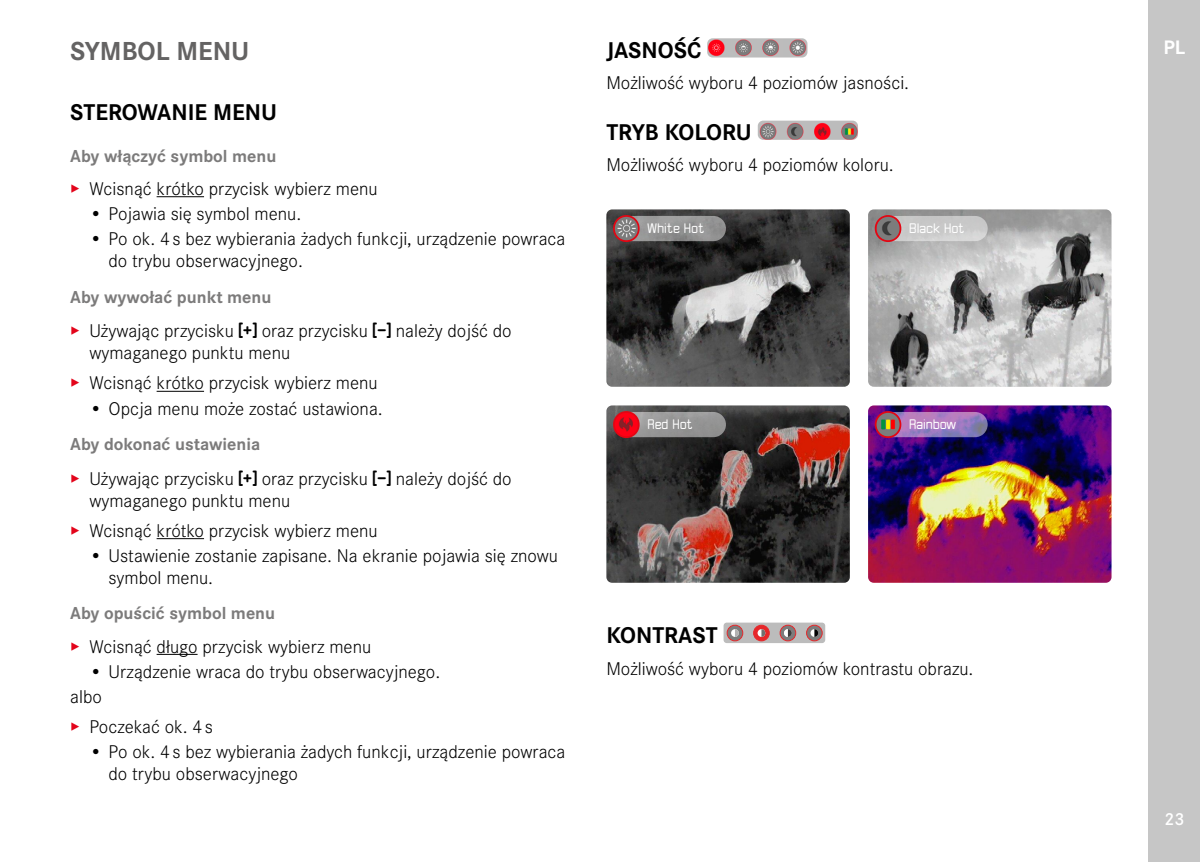
<style>
.page{position:relative;width:1200px;height:862px;background:#fff}
.page>*{position:absolute;margin:0;border:0;box-sizing:border-box;transform-origin:0 0}
.t1{font:700 27px "Corporate S";color:#646363}
.t2{font:700 23.62px "Corporate S";color:#000}
.t3{font:700 20.25px "Corporate S";color:#fff}
.t4{font:300 19.12px/22.1px "Corporate S";color:#000}
.t5{font:700 18px "Corporate S";color:#7c7b7b}
.t6{font:600 18px "Corporate S";color:#fff}
.t7{font:300 12.15px "LG1055";color:#fff}
.s1{color:#e3051b}
.s2{font-family:"LG1054";font-weight:400;font-size:16.88px}
</style>
<div class="page">
<div style="left:1148px;top:0;width:51px;height:861px;background:#c6c6c6"></div>
<hr style="left:156px;top:196px;width:48px;height:1px;background:#000">
<hr style="left:156px;top:390px;width:48px;height:1px;background:#000">
<hr style="left:156px;top:538px;width:48px;height:1px;background:#000">
<hr style="left:156px;top:653px;width:41px;height:1px;background:#000">
<img style="left:707px;top:38px;width:100px;height:19px">
<img style="left:757px;top:121px;width:100px;height:19px">
<img style="left:606px;top:209px;width:243px;height:177px">
<svg style="left:618px;top:216px;width:107px;height:25px;background:#959494"></svg>
<img style="left:613px;top:216px;width:25px;height:25px;border-radius:12px">
<div style="left:613px;top:215px;width:26px;height:27px;border:2px solid #e30613;border-radius:12px"></div>
<img style="left:868px;top:209px;width:243px;height:177px">
<svg style="left:880px;top:216px;width:107px;height:25px;background:#cbc9ca"></svg>
<img style="left:875px;top:216px;width:25px;height:25px;border-radius:12px">
<div style="left:874px;top:215px;width:27px;height:27px;border:2px solid #e30613;border-radius:12px"></div>
<img style="left:606px;top:405px;width:243px;height:177px">
<svg style="left:618px;top:412px;width:107px;height:25px;background:#979696"></svg>
<img style="left:613px;top:412px;width:25px;height:25px;border-radius:12px">
<div style="left:613px;top:411px;width:26px;height:27px;border:2px solid #e30613;border-radius:12px"></div>
<img style="left:868px;top:405px;width:243px;height:177px">
<svg style="left:880px;top:412px;width:107px;height:25px;background:#a27bbb"></svg>
<img style="left:875px;top:412px;width:25px;height:25px;border-radius:12px">
<div style="left:874px;top:411px;width:27px;height:27px;border:2px solid #e30613;border-radius:12px"></div>
<svg style="left:723px;top:622px;width:102px;height:20px;background:#b89b9b"></svg>
<h1 class="t1" style="left:70px;top:29px;width:181px">SYMBOL MENU</h1>
<p class="t2" style="left:70px;top:93px;width:208px">STEROWANIE MENU</p>
<p class="t5" style="left:70px;top:141px;width:207px">Aby włączyć symbol menu</p>
<p class="t4" style="left:70px;top:176px;width:309px"><span class="s1">▸</span> Wcisnąć krótko przycisk wybierz menu</p>
<p class="t4" style="left:89px;top:201px;width:213px">• Pojawia się symbol menu.</p>
<p class="t4" style="left:108px;top:227px;width:458px;text-indent:-19px">• Po ok. 4s bez wybierania żadych funkcji, urządzenie powraca do trybu obserwacyjnego.</p>
<p class="t5" style="left:70px;top:282px;width:203px">Aby wywołać punkt menu</p>
<p class="t4" style="left:89px;top:319px;width:424px;text-indent:-19px"><span class="s1">▸</span> Używając przycisku <span class="s2">[+]</span> oraz przycisku <span class="s2">[-]</span> należy dojść do wymaganego punktu menu</p>
<p class="t4" style="left:70px;top:371px;width:309px"><span class="s1">▸</span> Wcisnąć krótko przycisk wybierz menu</p>
<p class="t4" style="left:89px;top:396px;width:295px">• Opcja menu może zostać ustawiona.</p>
<p class="t5" style="left:70px;top:429px;width:192px">Aby dokonać ustawienia</p>
<p class="t4" style="left:89px;top:466px;width:424px;text-indent:-19px"><span class="s1">▸</span> Używając przycisku <span class="s2">[+]</span> oraz przycisku <span class="s2">[-]</span> należy dojść do wymaganego punktu menu</p>
<p class="t4" style="left:70px;top:518px;width:309px"><span class="s1">▸</span> Wcisnąć krótko przycisk wybierz menu</p>
<p class="t4" style="left:108px;top:543px;width:451px;text-indent:-19px">• Ustawienie zostanie zapisane. Na ekranie pojawia się znowu symbol menu.</p>
<p class="t5" style="left:70px;top:598px;width:206px">Aby opuścić symbol menu</p>
<p class="t4" style="left:70px;top:633px;width:302px"><span class="s1">▸</span> Wcisnąć długo przycisk wybierz menu</p>
<p class="t4" style="left:70px;top:657px;width:371px;line-height:25.2px;text-indent:19px">• Urządzenie wraca do trybu obserwacyjnego. albo</p>
<p class="t4" style="left:70px;top:714px;width:144px"><span class="s1">▸</span> Poczekać ok. 4s</p>
<p class="t4" style="left:108px;top:739px;width:458px;text-indent:-19px">• Po ok. 4s bez wybierania żadych funkcji, urządzenie powraca do trybu obserwacyjnego</p>
<p class="t2" style="left:606px;top:31px;width:96px">JASNOŚĆ</p>
<p class="t4" style="left:606px;top:71px;width:304px">Możliwość wyboru 4 poziomów jasności.</p>
<p class="t2" style="left:606px;top:113px;width:147px">TRYB KOLORU</p>
<p class="t4" style="left:606px;top:153px;width:289px">Możliwość wyboru 4 poziomów koloru.</p>
<p class="t7" style="left:646px;top:220px;width:59px">White Hot</p>
<p class="t7" style="left:908px;top:220px;width:57px">Black Hot</p>
<p class="t7" style="left:646px;top:416px;width:47px">Red Hot</p>
<p class="t7" style="left:908px;top:416px;width:49px">Rainbow</p>
<p class="t2" style="left:606px;top:616px;width:113px">KONTRAST</p>
<p class="t4" style="left:606px;top:655px;width:368px">Możliwość wyboru 4 poziomów kontrastu obrazu.</p>
<p class="t3" style="left:1162px;top:32px;width:23px">PL</p>
<p class="t6" style="left:1163px;top:805px;width:21px">23</p>
</div>
